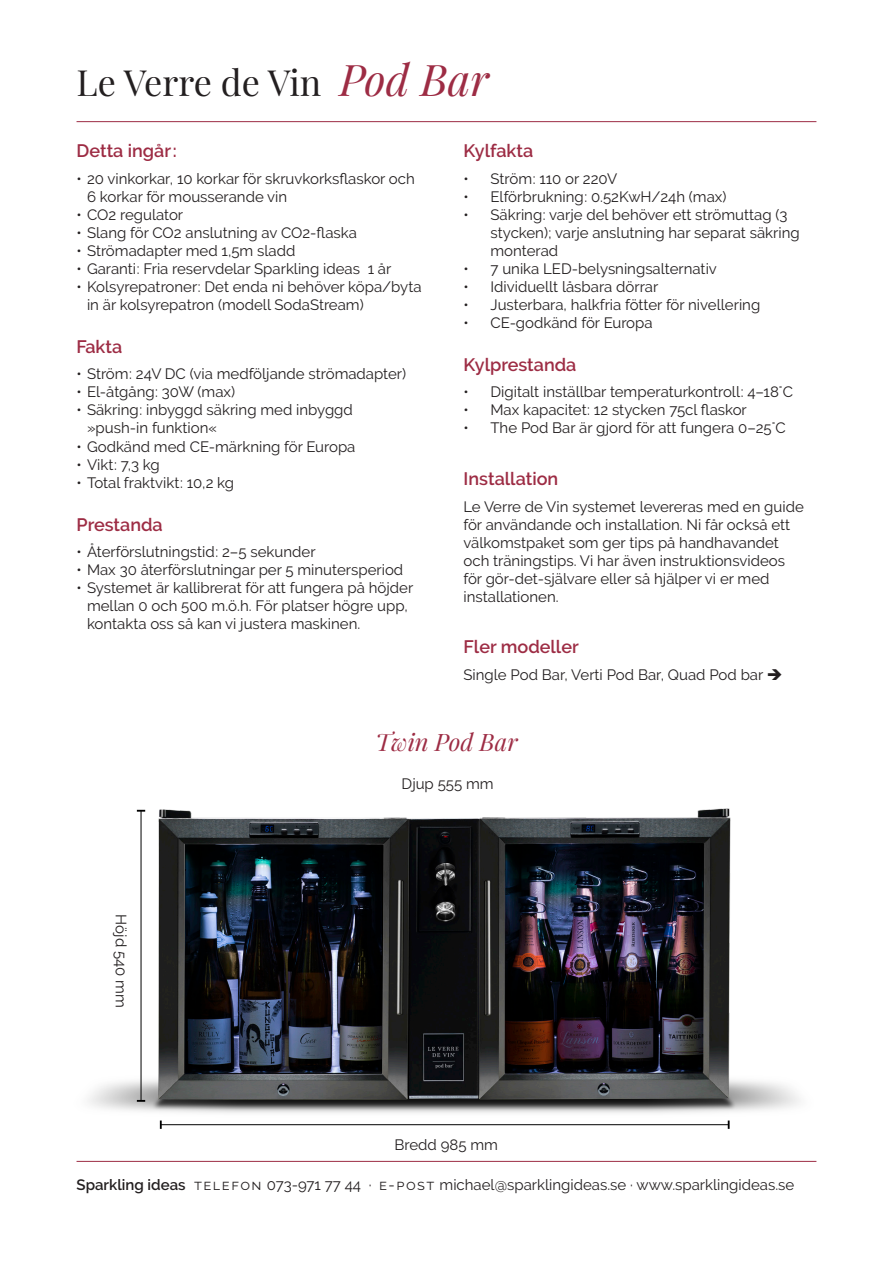
<style>
.page{position:relative;width:893px;height:1263px;background:#fff}
.page>*{position:absolute;margin:0;border:0;box-sizing:border-box;transform-origin:0 0}
.t1{font:36px "Playfair Display";color:#231f20}
.t2{font:italic 24px "Playfair Display";color:#9d2c44}
.t3{font:600 18px "Raleway";color:#9d2c44}
.t4{font:15px/18px "Raleway";color:#231f20}
.s1{font-style:italic;font-size:43.5px;color:#9d2c44}
.s2{font-weight:600}
</style>
<div class="page">
<hr style="left:77px;top:1161px;width:739px;height:1px;background:#9d2c44">
<hr style="left:77px;top:121px;width:739px;height:1px;background:#9d2c44">
<img style="left:88px;top:808px;width:712px;height:321px">
<hr style="left:141px;top:811px;width:1px;height:290px;background:#000">
<svg style="left:137px;top:810px;width:8px;height:2px"></svg>
<svg style="left:137px;top:1100px;width:8px;height:2px"></svg>
<hr style="left:161px;top:1124px;width:568px;height:1px;background:#000">
<svg style="left:160px;top:1120px;width:2px;height:9px"></svg>
<svg style="left:728px;top:1120px;width:2px;height:9px"></svg>
<p class="t1" style="left:77px;top:60px;width:414px">Le Verre de Vin <span class="s1">Pod Bar</span></p>
<p class="t3" style="left:77px;top:141px;width:102px">Detta ingår:</p>
<p class="t4" style="left:87px;top:169px;width:329px;text-indent:-10px">• 20 vinkorkar, 10 korkar för skruvkorksflaskor och<br>6 korkar för mousserande vin</p>
<p class="t4" style="left:77px;top:205px;width:108px">• CO2 regulator</p>
<p class="t4" style="left:77px;top:223px;width:282px">• Slang för CO2 anslutning av CO2-flaska</p>
<p class="t4" style="left:77px;top:241px;width:220px">• Strömadapter med 1,5m sladd</p>
<p class="t4" style="left:77px;top:259px;width:316px">• Garanti: Fria reservdelar Sparkling ideas 1 år</p>
<p class="t4" style="left:87px;top:277px;width:336px;text-indent:-10px">• Kolsyrepatroner: Det enda ni behöver köpa/byta in är kolsyrepatron (modell SodaStream)</p>
<p class="t3" style="left:77px;top:336px;width:47px">Fakta</p>
<p class="t4" style="left:77px;top:365px;width:331px">• Ström: 24V DC (via medföljande strömadapter)</p>
<p class="t4" style="left:77px;top:383px;width:160px">• El-åtgång: 30W (max)</p>
<p class="t4" style="left:87px;top:401px;width:267px;text-indent:-10px">• Säkring: inbyggd säkring med inbyggd »push-in funktion«</p>
<p class="t4" style="left:77px;top:437px;width:280px">• Godkänd med CE-märkning för Europa</p>
<p class="t4" style="left:77px;top:455px;width:85px">• Vikt: 7,3 kg</p>
<p class="t4" style="left:77px;top:473px;width:159px">• Total fraktvikt: 10,2 kg</p>
<p class="t3" style="left:77px;top:514px;width:88px">Prestanda</p>
<p class="t4" style="left:77px;top:543px;width:241px">• Återförslutningstid: 2–5 sekunder</p>
<p class="t4" style="left:77px;top:561px;width:328px">• Max 30 återförslutningar per 5 minutersperiod</p>
<p class="t4" style="left:87px;top:579px;width:328px;text-indent:-10px">• Systemet är kallibrerat för att fungera på höjder mellan 0 och 500 m.ö.h. För platser högre upp, kontakta oss så kan vi justera maskinen.</p>
<p class="t3" style="left:463px;top:141px;width:71px">Kylfakta</p>
<p class="t4" style="left:463px;top:169px;width:155px">• Ström: 110 or 220V</p>
<p class="t4" style="left:463px;top:187px;width:264px">• Elförbrukning: 0.52KwH/24h (max)</p>
<p class="t4" style="left:490px;top:205px;width:311px;text-indent:-27px">• Säkring: varje del behöver ett strömuttag (3 stycken); varje anslutning har separat säkring monterad</p>
<p class="t4" style="left:463px;top:259px;width:255px">• 7 unika LED-belysningsalternativ</p>
<p class="t4" style="left:463px;top:277px;width:196px">• Idividuellt låsbara dörrar</p>
<p class="t4" style="left:463px;top:295px;width:298px">• Justerbara, halkfria fötter för nivellering</p>
<p class="t4" style="left:463px;top:313px;width:191px">• CE-godkänd för Europa</p>
<p class="t3" style="left:463px;top:354px;width:114px">Kylprestanda</p>
<p class="t4" style="left:463px;top:383px;width:331px">• Digitalt inställbar temperaturkontroll: 4–18˚C</p>
<p class="t4" style="left:463px;top:401px;width:285px">• Max kapacitet: 12 stycken 75cl flaskor</p>
<p class="t4" style="left:463px;top:419px;width:324px">• The Pod Bar är gjord för att fungera 0–25˚C</p>
<p class="t3" style="left:463px;top:468px;width:96px">Installation</p>
<p class="t4" style="left:463px;top:497px;width:342px">Le Verre de Vin systemet levereras med en guide för användande och installation. Ni får också ett välkomstpaket som ger tips på handhavandet och träningstips. Vi har även instruktionsvideos för gör-det-självare eller så hjälper vi er med installationen.</p>
<p class="t3" style="left:463px;top:637px;width:117px">Fler modeller</p>
<p class="t4" style="left:463px;top:666px;width:321px">Single Pod Bar, Verti Pod Bar, Quad Pod bar ➔</p>
<p class="t2" style="left:375px;top:726px;width:144px">Twin Pod Bar</p>
<p class="t4" style="left:130px;top:914px;width:95px;rotate:90deg">Höjd 540 mm</p>
<p class="t4" style="left:402px;top:775px;width:94px">Djup 555 mm</p>
<p class="t4" style="left:395px;top:1135px;width:105px">Bredd 985 mm</p>
<p class="t4" style="left:77px;top:1175px;width:719px"><span class="s2">Sparkling ideas</span> telefon 073-971 77 44 · e-post michael@sparklingideas.se · www.sparklingideas.se</p>
</div>
